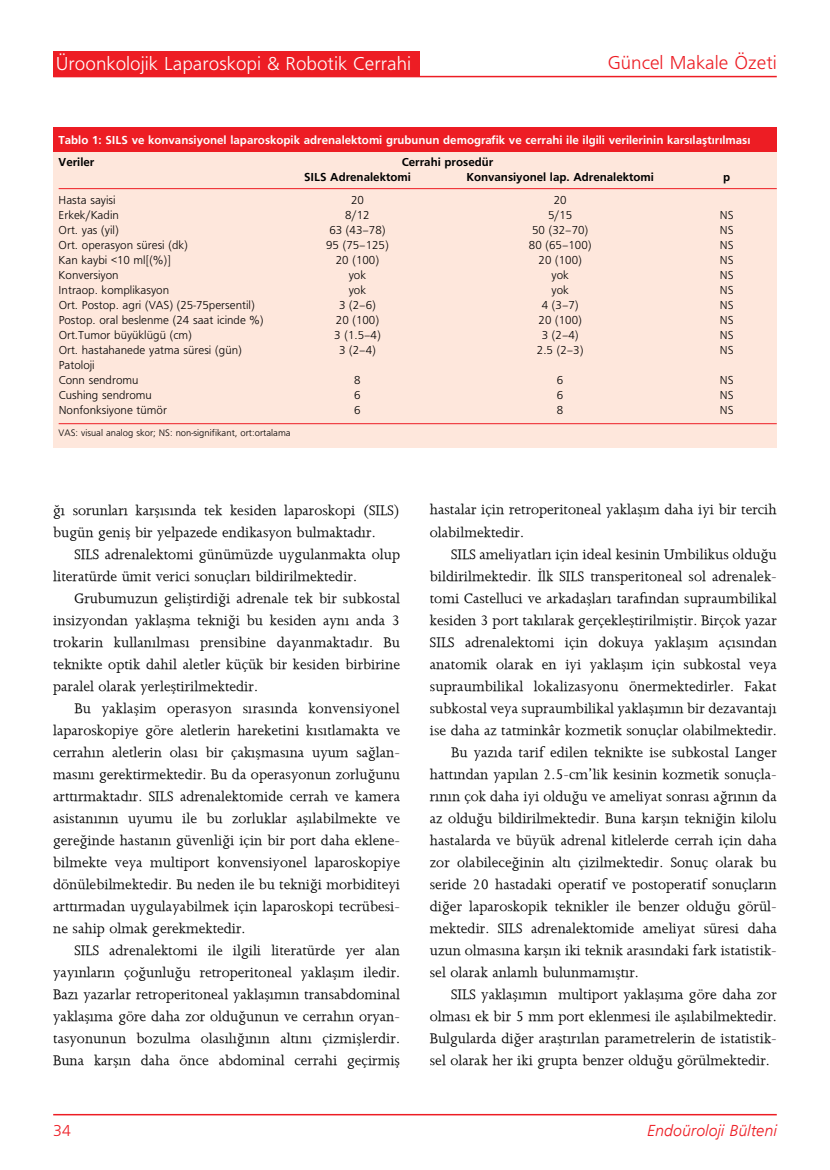
<style>
.page{position:relative;width:830px;height:1170px;background:#fff}
.page>*{position:absolute;margin:0;border:0;box-sizing:border-box;transform-origin:0 0}
.t1{font:500 19.5px "Frugal Sans";color:#fff}
.t2{font:500 19.5px "Frugal Sans";color:#ed1d24}
.t3{font:italic 500 16.5px "Frugal Sans";color:#ed1d24}
.t4{font:500 16.5px "Frugal Sans";color:#ed1d24}
.t5{font:15.75px/22px "Joanna";color:#000}
.t6{font:500 12px/15px "Frugal Sans";color:#000}
.t7{font:700 12px "Frugal Sans";color:#fff}
.t8{font:700 12px/15px "Frugal Sans";color:#000}
.t9{font:500 9.75px "Frugal Sans";color:#000}
</style>
<div class="page">
<hr style="left:53px;top:76px;width:723px;height:1px;background:#ed1d24">
<hr style="left:53px;top:1113px;width:723px;height:2px;background:#ed1d24">
<div style="left:53px;top:51px;width:366px;height:26px;background:#ed1d24"></div>
<div style="left:53px;top:128px;width:723px;height:24px;background:#ed1d24"></div>
<div style="left:53px;top:152px;width:723px;height:295px;background:#fee7dc"></div>
<hr style="left:59px;top:423px;width:717px;height:1px;background:#ed1d24">
<hr style="left:59px;top:188px;width:717px;height:1px;background:#ed1d24">
<p class="t1" style="left:56px;top:52px;width:356px">Üroonkolojik Laparoskopi &amp; Robotik Cerrahi</p>
<p class="t2" style="left:607px;top:51px;width:170px">Güncel Makale Özeti</p>
<p class="t7" style="left:58px;top:133px;width:693px">Tablo 1: SILS ve konvansiyonel laparoskopik adrenalektomi grubunun demografik ve cerrahi ile ilgili verilerinin karsılaştırılması</p>
<p class="t8" style="left:59px;top:155px;width:37px">Veriler</p>
<p class="t8" style="left:304px;top:155px;width:191px;text-indent:98px">Cerrahi prosedür<br>SILS Adrenalektomi</p>
<p class="t8" style="left:466px;top:170px;width:189px">Konvansiyonel lap. Adrenalektomi</p>
<p class="t8" style="left:723px;top:170px;width:9px">p</p>
<p class="t6" style="left:59px;top:192px;width:59px">Hasta sayisi</p>
<p class="t6" style="left:351px;top:192px;width:14px">20</p>
<p class="t6" style="left:553px;top:192px;width:14px">20</p>
<p class="t6" style="left:59px;top:207px;width:62px">Erkek/Kadin</p>
<p class="t6" style="left:345px;top:207px;width:26px">8/12</p>
<p class="t6" style="left:547px;top:207px;width:26px">5/15</p>
<p class="t6" style="left:719px;top:207px;width:15px">NS</p>
<p class="t6" style="left:59px;top:222px;width:62px">Ort. yas (yil)</p>
<p class="t6" style="left:329px;top:222px;width:58px">63 (43–78)</p>
<p class="t6" style="left:532px;top:222px;width:58px">50 (32–70)</p>
<p class="t6" style="left:719px;top:222px;width:15px">NS</p>
<p class="t6" style="left:59px;top:237px;width:131px">Ort. operasyon süresi (dk)</p>
<p class="t6" style="left:326px;top:237px;width:64px">95 (75–125)</p>
<p class="t6" style="left:528px;top:237px;width:64px">80 (65–100)</p>
<p class="t6" style="left:719px;top:237px;width:15px">NS</p>
<p class="t6" style="left:59px;top:252px;width:114px">Kan kaybi &lt;10 ml[(%)]</p>
<p class="t6" style="left:336px;top:252px;width:45px">20 (100)</p>
<p class="t6" style="left:538px;top:252px;width:45px">20 (100)</p>
<p class="t6" style="left:719px;top:252px;width:15px">NS</p>
<p class="t6" style="left:59px;top:267px;width:62px">Konversiyon</p>
<p class="t6" style="left:348px;top:267px;width:19px">yok</p>
<p class="t6" style="left:551px;top:267px;width:19px">yok</p>
<p class="t6" style="left:719px;top:267px;width:15px">NS</p>
<p class="t6" style="left:59px;top:282px;width:112px">Intraop. komplikasyon</p>
<p class="t6" style="left:348px;top:282px;width:19px">yok</p>
<p class="t6" style="left:551px;top:282px;width:19px">yok</p>
<p class="t6" style="left:719px;top:282px;width:15px">NS</p>
<p class="t6" style="left:59px;top:297px;width:197px">Ort. Postop. agri (VAS) (25-75persentil)</p>
<p class="t6" style="left:339px;top:297px;width:38px">3 (2–6)</p>
<p class="t6" style="left:541px;top:297px;width:38px">4 (3–7)</p>
<p class="t6" style="left:719px;top:297px;width:15px">NS</p>
<p class="t6" style="left:59px;top:312px;width:206px">Postop. oral beslenme (24 saat icinde %)</p>
<p class="t6" style="left:336px;top:312px;width:45px">20 (100)</p>
<p class="t6" style="left:538px;top:312px;width:45px">20 (100)</p>
<p class="t6" style="left:719px;top:312px;width:15px">NS</p>
<p class="t6" style="left:59px;top:327px;width:135px">Ort.Tumor büyüklügü (cm)</p>
<p class="t6" style="left:334px;top:327px;width:48px">3 (1.5–4)</p>
<p class="t6" style="left:541px;top:327px;width:38px">3 (2–4)</p>
<p class="t6" style="left:719px;top:327px;width:15px">NS</p>
<p class="t6" style="left:59px;top:342px;width:184px">Ort. hastahanede yatma süresi (gün)</p>
<p class="t6" style="left:339px;top:342px;width:38px">3 (2–4)</p>
<p class="t6" style="left:536px;top:342px;width:48px">2.5 (2–3)</p>
<p class="t6" style="left:719px;top:342px;width:15px">NS</p>
<p class="t6" style="left:59px;top:357px;width:81px">Patoloji<br>Conn sendromu</p>
<p class="t6" style="left:354px;top:372px;width:8px">8</p>
<p class="t6" style="left:556px;top:372px;width:8px">6</p>
<p class="t6" style="left:719px;top:372px;width:15px">NS</p>
<p class="t6" style="left:59px;top:387px;width:95px">Cushing sendromu</p>
<p class="t6" style="left:354px;top:387px;width:8px">6</p>
<p class="t6" style="left:556px;top:387px;width:8px">6</p>
<p class="t6" style="left:719px;top:387px;width:15px">NS</p>
<p class="t6" style="left:59px;top:402px;width:110px">Nonfonksiyone tümör</p>
<p class="t6" style="left:354px;top:402px;width:8px">6</p>
<p class="t6" style="left:556px;top:402px;width:8px">8</p>
<p class="t6" style="left:719px;top:402px;width:15px">NS</p>
<p class="t9" style="left:59px;top:427px;width:233px">VAS: visual analog skor; NS: non-signifikant, ort:ortalama</p>
<p class="t5" style="left:53px;top:498px;width:348px">ğı sorunları karşısında tek kesiden laparoskopi (SILS) bugün geniş bir yelpazede endikasyon bulmaktadır.</p>
<p class="t5" style="left:53px;top:542px;width:348px;text-indent:21px">SILS adrenalektomi günümüzde uygulanmakta olup literatürde ümit verici sonuçları bildirilmektedir.</p>
<p class="t5" style="left:53px;top:586px;width:348px;text-align:justify;text-indent:21px">Grubumuzun geliştirdiği adrenale tek bir subkostal insizyondan yaklaşma tekniği bu kesiden aynı anda 3 trokarin kullanılması prensibine dayanmaktadır. Bu teknikte optik dahil aletler küçük bir kesiden birbirine paralel olarak yerleştirilmektedir.</p>
<p class="t5" style="left:53px;top:696px;width:348px;text-align:justify;text-indent:21px">Bu yaklaşim operasyon sırasında konvensiyonel laparoskopiye göre aletlerin hareketini kısıtlamakta ve cerrahın aletlerin olası bir çakışmasına uyum sağlan&shy;masını gerektirmektedir. Bu da operasyonun zorluğunu arttırmaktadır. SILS adrenalektomide cerrah ve kamera asistanının uyumu ile bu zorluklar aşılabilmekte ve gereğinde hastanın güvenliği için bir port daha eklene&shy;bilmekte veya multiport konvensiyonel laparoskopiye dönülebilmektedir. Bu neden ile bu tekniği morbiditeyi arttırmadan uygulayabilmek için laparoskopi tecrübesi&shy;ne sahip olmak gerekmektedir.</p>
<p class="t5" style="left:53px;top:938px;width:348px;text-align:justify;text-indent:21px">SILS adrenalektomi ile ilgili literatürde yer alan yayınların çoğunluğu retroperitoneal yaklaşım iledir.<br>Bazı yazarlar retroperitoneal yaklaşımın transabdominal yaklaşıma göre daha zor olduğunun ve cerrahın oryan&shy;tasyonunun bozulma olasılığının altını çizmişlerdir.<br>Buna karşın daha önce abdominal cerrahi geçirmiş</p>
<p class="t5" style="left:429px;top:498px;width:348px">hastalar için retroperitoneal yaklaşım daha iyi bir tercih olabilmektedir.</p>
<p class="t5" style="left:451px;top:542px;width:327px">SILS ameliyatları için ideal kesinin Umbilikus olduğu</p>
<p class="t5" style="left:429px;top:564px;width:348px">bildirilmektedir. İlk SILS transperitoneal sol adrenalek-</p>
<p class="t5" style="left:429px;top:586px;width:348px">tomi Castelluci ve arkadaşları tarafından supraumbilikal</p>
<p class="t5" style="left:429px;top:608px;width:348px">kesiden 3 port takılarak gerçekleştirilmiştir. Birçok yazar</p>
<p class="t5" style="left:429px;top:630px;width:348px">SILS adrenalektomi için dokuya yaklaşım açısından</p>
<p class="t5" style="left:429px;top:652px;width:348px">anatomik olarak en iyi yaklaşım için subkostal veya</p>
<p class="t5" style="left:429px;top:674px;width:348px">supraumbilikal lokalizasyonu önermektedirler. Fakat</p>
<p class="t5" style="left:429px;top:696px;width:348px">subkostal veya supraumbilikal yaklaşımın bir dezavantajı</p>
<p class="t5" style="left:429px;top:718px;width:348px">ise daha az tatminkâr kozmetik sonuçlar olabilmektedir.</p>
<p class="t5" style="left:451px;top:740px;width:327px">Bu yazıda tarif edilen teknikte ise subkostal Langer</p>
<p class="t5" style="left:429px;top:762px;width:348px">hattından yapılan 2.5-cm’lik kesinin kozmetik sonuçla-</p>
<p class="t5" style="left:429px;top:784px;width:348px">rının çok daha iyi olduğu ve ameliyat sonrası ağrının da</p>
<p class="t5" style="left:429px;top:806px;width:348px">az olduğu bildirilmektedir. Buna karşın tekniğin kilolu</p>
<p class="t5" style="left:429px;top:828px;width:348px">hastalarda ve büyük adrenal kitlelerde cerrah için daha</p>
<p class="t5" style="left:429px;top:850px;width:348px">zor olabileceğinin altı çizilmektedir. Sonuç olarak bu</p>
<p class="t5" style="left:429px;top:872px;width:348px">seride 20 hastadaki operatif ve postoperatif sonuçların</p>
<p class="t5" style="left:429px;top:894px;width:348px">diğer laparoskopik teknikler ile benzer olduğu görül-</p>
<p class="t5" style="left:429px;top:916px;width:348px">mektedir. SILS adrenalektomide ameliyat süresi daha</p>
<p class="t5" style="left:429px;top:938px;width:348px">uzun olmasına karşın iki teknik arasındaki fark istatistik-</p>
<p class="t5" style="left:429px;top:960px;width:210px">sel olarak anlamlı bulunmamıştır.</p>
<p class="t5" style="left:451px;top:982px;width:327px">SILS yaklaşımın multiport yaklaşıma göre daha zor</p>
<p class="t5" style="left:429px;top:1004px;width:348px">olması ek bir 5 mm port eklenmesi ile aşılabilmektedir.</p>
<p class="t5" style="left:429px;top:1026px;width:348px">Bulgularda diğer araştırılan parametrelerin de istatistik-</p>
<p class="t5" style="left:429px;top:1048px;width:341px">sel olarak her iki grupta benzer olduğu görülmektedir.</p>
<p class="t4" style="left:53px;top:1120px;width:19px">34</p>
<p class="t3" style="left:647px;top:1120px;width:131px">Endoüroloji Bülteni</p>
</div>
